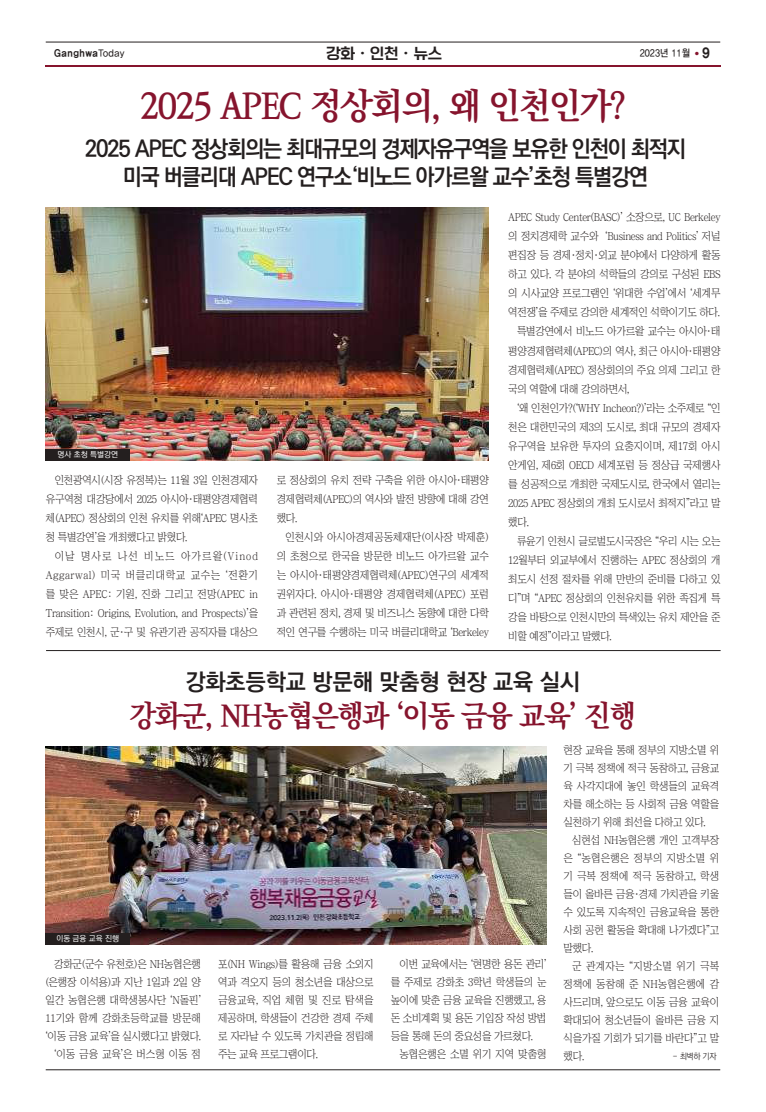
<style>
.page{position:relative;width:766px;height:1112px;background:#fff}
.page>*{position:absolute;margin:0;border:0;box-sizing:border-box;transform-origin:0 0}
.t1{font:700 36px "Ko Pub Batang";letter-spacing:-.05em;color:#86142d;scale:.95 1}
.t2{font:700 30px "Ko Pub Batang";letter-spacing:-.05em;color:#86142d;scale:.95 1}
.t3{font:700 23px/28px "Ko Pub Dotum";letter-spacing:-.05em;color:#241f1f;text-align:center;scale:.95 1}
.t4{font:700 23px "Ko Pub Dotum";color:#241f1f}
.t5{font:15px "ONE Mobile Title";color:#241f1f}
.t6{font:14px "YDIYGO360";color:#241f1f;scale:.9 1}
.t7{font:11px/18px "Chosunilbo NM";letter-spacing:-.03em;color:#241f1f;text-align:justify;scale:.95 1}
.t8{font:11px "Chosunilbo NM";letter-spacing:-.005em;color:#241f1f;scale:.95 1}
.t9{font:10px "YDIYGO350";letter-spacing:.05em;color:#241f1f;scale:.9 1}
.t10{font:10px "YDIYGO330";color:#241f1f;scale:.9 1}
.t11{font:300 8.5px "Ko Pub Dotum";color:#241f1f}
.t12{font:500 8px "Ko Pub Dotum";color:#fff}
.s1{font-family:"YDIYGO330"}
.s2{font-family:"YDIYGO310";font-size:5px;color:#86142d}
</style>
<div class="page">
<hr style="left:45px;top:65px;width:675px;height:2px;background:#86142d">
<hr style="left:46px;top:1069px;width:674px;height:1px;background:#241f1f">
<hr style="left:46px;top:42px;width:674px;height:1px;background:#241f1f">
<img style="left:45px;top:207px;width:444px;height:253px">
<div style="left:45px;top:449px;width:85px;height:11px;background:#241f1f"></div>
<hr style="left:46px;top:650px;width:674px;height:1px;background:#241f1f">
<img style="left:45px;top:746px;width:501px;height:198px">
<div style="left:45px;top:932px;width:85px;height:12px;background:#241f1f"></div>
<p class="t9" style="left:54px;top:47px;width:80px">Ganghwa<span class="s1">Today</span></p>
<h3 class="t5" style="left:326px;top:45px;width:117px">강화ㆍ인천ㆍ뉴스</h3>
<p class="t10" style="left:639px;top:47px;width:68px">2023년 11월 <span class="s2">●</span></p>
<p class="t6" style="left:702px;top:45px;width:9px">9</p>
<h1 class="t1" style="left:140px;top:87px;width:513px">2025 APEC 정상회의, 왜 인천인가?</h1>
<h3 class="t3" style="left:85px;top:135px;width:633px">2025 APEC 정상회의는 최대규모의 경제자유구역을 보유한 인천이 최적지 미국 버클리대 APEC 연구소‘비노드 아가르왈 교수’초청 특별강연</h3>
<p class="t12" style="left:57px;top:450px;width:62px">명사 초청 특별강연</p>
<p class="t7" style="left:46px;top:470px;width:225px;line-height:19px;text-indent:9px">인천광역시(시장 유정복)는 11월 3일 인천경제자 유구역청 대강당에서 2025 아시아‧태평양경제협력 체(APEC) 정상회의 인천 유치를 위해‘APEC 명사초 청 특별강연’을 개최했다고 밝혔다.</p>
<p class="t7" style="left:46px;top:546px;width:225px;line-height:19px;text-indent:9px">이날 명사로 나선 비노드 아가르왈(Vinod Aggarwal) 미국 버클리대학교 교수는 ‘전환기 를 맞은 APEC: 기원, 진화 그리고 전망(APEC in Transition: Origins, Evolution, and Prospects)’을 주제로 인천시, 군‧구 및 유관기관 공직자를 대상으</p>
<p class="t7" style="left:276px;top:470px;width:225px;line-height:19px">로 정상회의 유치 전략 구축을 위한 아시아‧태평양 경제협력체(APEC)의 역사와 발전 방향에 대해 강연 했다.</p>
<p class="t7" style="left:276px;top:527px;width:225px;line-height:19px;text-indent:9px">인천시와 아시아경제공동체재단(이사장 박제훈) 의 초청으로 한국을 방문한 비노드 아가르왈 교수 는 아시아‧태평양경제협력체(APEC)연구의 세계적 권위자다. 아시아‧태평양 경제협력체(APEC) 포럼 과 관련된 정치, 경제 및 비즈니스 동향에 대한 다학 적인 연구를 수행하는 미국 버클리대학교 ‘Berkeley</p>
<p class="t7" style="left:508px;top:208px;width:225px">APEC Study Center(BASC)’ 소장으로, UC Berkeley</p>
<p class="t7" style="left:508px;top:227px;width:225px">의 정치경제학 교수와 ‘Business and Politics’ 저널</p>
<p class="t7" style="left:508px;top:246px;width:225px">편집장 등 경제‧정치‧외교 분야에서 다양하게 활동</p>
<p class="t7" style="left:508px;top:265px;width:225px">하고 있다. 각 분야의 석학들의 강의로 구성된 EBS</p>
<p class="t7" style="left:508px;top:284px;width:225px">의 시사교양 프로그램인 ‘위대한 수업’에서 ‘세계무</p>
<p class="t7" style="left:508px;top:303px;width:224px">역전쟁’을 주제로 강의한 세계적인 석학이기도 하다.</p>
<p class="t7" style="left:517px;top:322px;width:216px">특별강연에서 비노드 아가르왈 교수는 아시아‧태</p>
<p class="t7" style="left:508px;top:341px;width:225px">평양경제협력체(APEC)의 역사, 최근 아시아‧태평양</p>
<p class="t7" style="left:508px;top:360px;width:225px">경제협력체(APEC) 정상회의의 주요 의제 그리고 한</p>
<p class="t7" style="left:508px;top:379px;width:129px">국의 역할에 대해 강의하면서,</p>
<p class="t7" style="left:517px;top:398px;width:216px">‘왜 인천인가?(‘WHY Incheon?)’라는 소주제로 “인</p>
<p class="t7" style="left:508px;top:417px;width:225px">천은 대한민국의 제3의 도시로, 최대 규모의 경제자</p>
<p class="t8" style="left:508px;top:440px;width:225px">유구역을 보유한 투자의 요충지이며, 제17회 아시</p>
<p class="t7" style="left:508px;top:455px;width:225px">안게임, 제6회 OECD 세계포럼 등 정상급 국제행사</p>
<p class="t7" style="left:508px;top:474px;width:225px">를 성공적으로 개최한 국제도시로, 한국에서 열리는</p>
<p class="t7" style="left:508px;top:493px;width:225px">2025 APEC 정상회의 개최 도시로서 최적지”라고 말</p>
<p class="t7" style="left:508px;top:512px;width:23px">했다.</p>
<p class="t7" style="left:517px;top:531px;width:215px">류윤기 인천시 글로벌도시국장은 “우리 시는 오는</p>
<p class="t7" style="left:508px;top:550px;width:225px">12월부터 외교부에서 진행하는 APEC 정상회의 개</p>
<p class="t7" style="left:508px;top:569px;width:225px">최도시 선정 절차를 위해 만반의 준비를 다하고 있</p>
<p class="t7" style="left:508px;top:588px;width:225px">디”며 “APEC 정상회의 인천유치를 위한 족집게 특</p>
<p class="t7" style="left:508px;top:607px;width:225px">강을 바탕으로 인천시만의 특색있는 유치 제안을 준</p>
<p class="t7" style="left:508px;top:626px;width:110px">비할 예정”이라고 말했다.</p>
<h3 class="t4" style="left:185px;top:669px;width:396px">강화초등학교 방문해 맞춤형 현장 교육 실시</h3>
<h2 class="t2" style="left:129px;top:700px;width:535px">강화군, NH농협은행과 ‘이동 금융 교육’ 진행</h2>
<p class="t12" style="left:56px;top:934px;width:64px">이동 금융 교육 진행</p>
<p class="t7" style="left:45px;top:954px;width:165px;text-align:right">강화군(군수 유천호)은 NH농협은행 (은행장 이석용)과 지난 1일과 2일 양 일간 농협은행 대학생봉사단 ‘N돌핀’<br>11기와 함께 강화초등학교를 방문해 ‘이동 금융 교육’을 실시했다고 밝혔다. ‘이동 금융 교육’은 버스형 이동 점</p>
<p class="t7" style="left:218px;top:954px;width:165px">포(NH Wings)를 활용해 금융 소외지 역과 격오지 등의 청소년을 대상으로 금융교육, 직업 체험 및 진로 탐색을 제공하며, 학생들이 건강한 경제 주체 로 자라날 수 있도록 가치관을 정립해 주는 교육 프로그램이다.</p>
<p class="t7" style="left:390px;top:954px;width:165px;text-indent:9px">이번 교육에서는 ‘현명한 용돈 관리’ 를 주제로 강화초 3학년 학생들의 눈 높이에 맞춘 금융 교육을 진행했고, 용 돈 소비계획 및 용돈 기입장 작성 방법 등을 통해 돈의 중요성을 가르쳤다.</p>
<p class="t7" style="left:399px;top:1044px;width:156px">농협은행은 소멸 위기 지역 맞춤형</p>
<p class="t7" style="left:563px;top:741px;width:165px">현장 교육을 통해 정부의 지방소멸 위 기 극복 정책에 적극 동참하고, 금융교 육 사각지대에 놓인 학생들의 교육격 차를 해소하는 등 사회적 금융 역할을 실천하기 위해 최선을 다하고 있다.</p>
<p class="t7" style="left:563px;top:831px;width:165px;text-indent:9px">심현섭 NH농협은행 개인 고객부장 은 “농협은행은 정부의 지방소멸 위 기 극복 정책에 적극 동참하고, 학생 들이 올바른 금융·경제 가치관을 키울 수 있도록 지속적인 금융교육을 통한 사회 공헌 활동을 확대해 나가겠다”고 말했다.</p>
<p class="t7" style="left:563px;top:957px;width:165px;text-indent:9px">군 관계자는 “지방소멸 위기 극복 정책에 동참해 준 NH농협은행에 감 사드리며, 앞으로도 이동 금융 교육이 확대되어 청소년들이 올바른 금융 지 식을가질 기회가 되기를 바란다”고 말 했다.</p>
<p class="t11" style="left:672px;top:1052px;width:45px">- 최벽하 기자</p>
</div>
